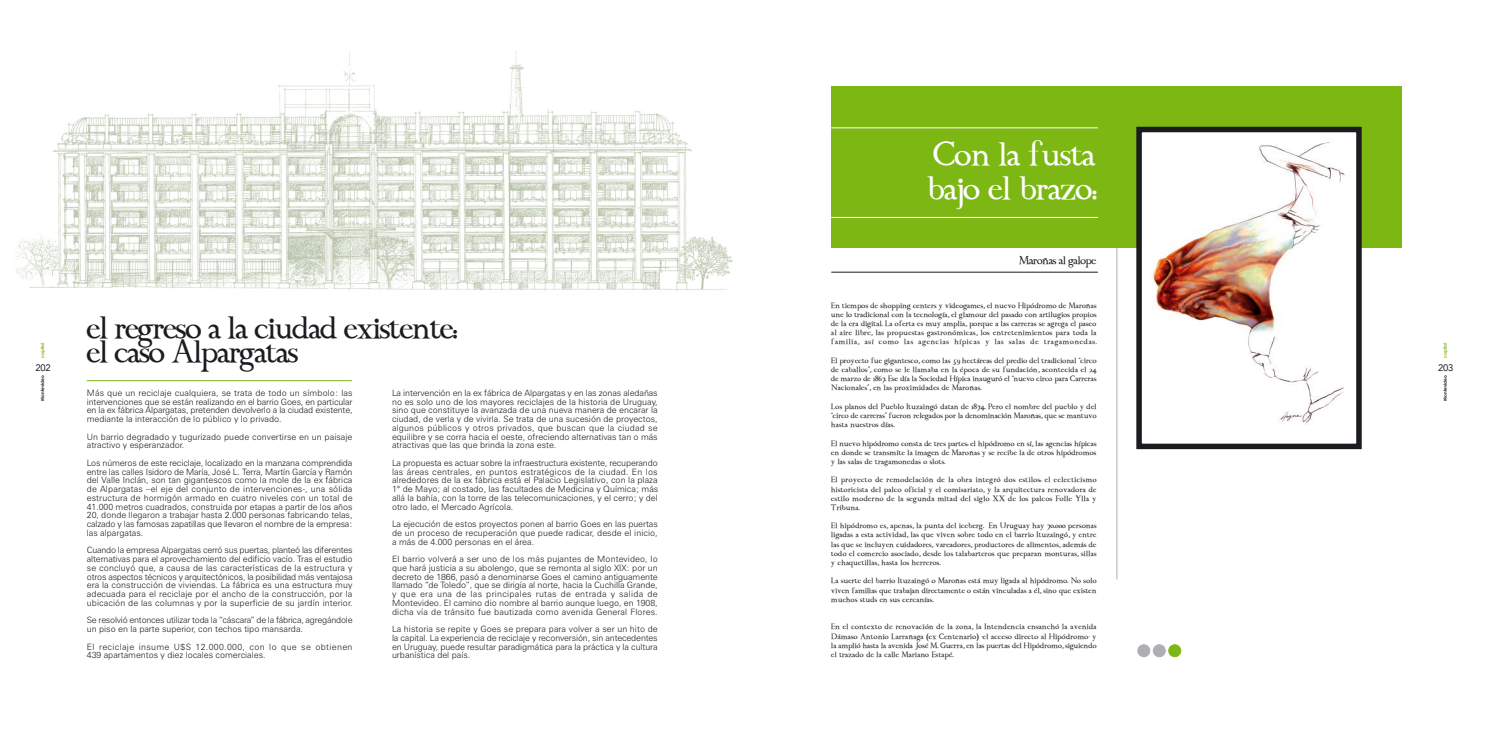
<style>
.page{position:relative;width:1489px;height:744px;background:#fff}
.page>*{position:absolute;margin:0;border:0;box-sizing:border-box;transform-origin:0 0}
.t1{font:36.23px/34.2px "Chanticleer Roman";letter-spacing:-.04em;color:#fff}
.t2{font:34.56px "Chanticleer Roman";letter-spacing:-.055em;color:#1b1c20}
.t3{font:12.25px "Chanticleer Roman";letter-spacing:-.055em;color:#1b1c20}
.t4{font:9.45px "Avenir";letter-spacing:-.02em;color:#1b1c20}
.t5{font:300 8.75px/8.8px "Zurich BT";color:#1b1c20;text-align:justify}
.t6{font:300 8.75px/8.8px "Zurich BT";letter-spacing:-.025em;color:#1b1c20}
.t7{font:300 8.75px/8.8px "Zurich BT";letter-spacing:.02em;color:#1b1c20}
.t8{font:8.31px/9.2px "Chanticleer Roman";color:#1b1c20;text-align:justify}
.t9{font:700 4.38px "Century Gothic";color:#1b1c20}
.t10{font:700 4.38px "Century Gothic";color:#7db714}
</style>
<div class="page">
<hr style="left:1116px;top:153px;width:1px;height:426px;background:#aeafb2">
<img style="left:14px;top:51px;width:719px;height:240px">
<hr style="left:87px;top:380px;width:265px;height:1px;background:#7db714">
<div style="left:1168px;top:644px;width:12px;height:13px;background:#7db714;border:1px solid #7db714;border-radius:50%"></div>
<div style="left:1153px;top:644px;width:12px;height:13px;background:#aeafb2;border:1px solid #aeafb2;border-radius:50%"></div>
<div style="left:1137px;top:644px;width:13px;height:13px;background:#aeafb2;border:1px solid #aeafb2;border-radius:50%"></div>
<div style="left:831px;top:86px;width:570px;height:161px;background:#7db714"></div>
<hr style="left:831px;top:128px;width:266px;height:1px;background:#fff">
<hr style="left:831px;top:217px;width:266px;height:1px;background:#fff">
<div style="left:1139px;top:129px;width:219px;height:317px;background:#fff"></div>
<img style="left:1153px;top:142px;width:192px;height:282px">
<div style="left:1136px;top:127px;width:225px;height:322px;border:5px solid #1b1c20"></div>
<hr style="left:831px;top:272px;width:266px;height:1px;background:#1b1c20">
<p class="t10" style="left:40px;top:358px;width:16px;rotate:-90deg">capital</p>
<p class="t4" style="left:35px;top:362px;width:17px">202</p>
<p class="t9" style="left:40px;top:400px;width:27px;rotate:-90deg">Montevideo</p>
<h2 class="t2" style="left:87px;top:309px;width:372px">el regreso a la ciudad existente:</h2>
<h2 class="t2" style="left:87px;top:333px;width:214px">el caso Alpargatas</h2>
<p class="t5" style="left:87px;top:389px;width:267px">Más que un reciclaje cualquiera, se trata de todo un símbolo: las intervenciones que se están realizando en el barrio Goes, en particular en la ex fábrica Alpargatas, pretenden devolverlo a la ciudad existente, mediante la interacción de lo público y lo privado.</p>
<p class="t5" style="left:87px;top:433px;width:267px">Un barrio degradado y tugurizado puede convertirse en un paisaje atractivo y esperanzador.</p>
<p class="t5" style="left:87px;top:459px;width:267px">Los números de este reciclaje, localizado en la manzana comprendida entre las calles Isidoro de María, José L. Terra, Martín García y Ramón del Valle Inclán, son tan gigantescos como la mole de la ex fábrica de Alpargatas –el eje del conjunto de intervenciones-, una sólida estructura de hormigón armado en cuatro niveles con un total de 41.000 metros cuadrados, construida por etapas a partir de los años 20, donde llegaron a trabajar hasta 2.000 personas fabricando telas, calzado y las famosas zapatillas que llevaron el nombre de la empresa: las alpargatas.</p>
<p class="t5" style="left:87px;top:547px;width:267px">Cuando la empresa Alpargatas cerró sus puertas, planteó las diferentes alternativas para el aprovechamiento del edificio vacío. Tras el estudio se concluyó que, a causa de las características de la estructura y otros aspectos técnicos y arquitectónicos, la posibilidad más ventajosa era la construcción de viviendas. La fábrica es una estructura muy adecuada para el reciclaje por el ancho de la construcción, por la ubicación de las columnas y por la superficie de su jardín interior.</p>
<p class="t6" style="left:87px;top:617px;width:267px">Se resolvió entonces utilizar toda la “cáscara” de la fábrica, agregándole un piso en la parte superior, con techos tipo mansarda.</p>
<p class="t7" style="left:87px;top:643px;width:267px">El reciclaje insume U$S 12.000.000, con lo que se obtienen<br>439 apartamentos y diez locales comerciales.</p>
<p class="t5" style="left:392px;top:389px;width:267px">La intervención en la ex fábrica de Alpargatas y en las zonas aledañas no es solo uno de los mayores reciclajes de la historia de Uruguay, sino que constituye la avanzada de una nueva manera de encarar la ciudad, de verla y de vivirla. Se trata de una sucesión de proyectos, algunos públicos y otros privados, que buscan que la ciudad se equilibre y se corra hacia el oeste, ofreciendo alternativas tan o más atractivas que las que brinda la zona este.</p>
<p class="t5" style="left:392px;top:459px;width:268px">La propuesta es actuar sobre la infraestructura existente, recuperando las áreas centrales, en puntos estratégicos de la ciudad. En los alrededores de la ex fábrica está el Palacio Legislativo, con la plaza 1 de Mayo; al costado, las facultades de Medicina y Química; más allá la bahía, con la torre de las telecomunicaciones, y el cerro; y del otro lado, el Mercado Agrícola.</p>
<p class="t5" style="left:392px;top:520px;width:267px">La ejecución de estos proyectos ponen al barrio Goes en las puertas de un proceso de recuperación que puede radicar, desde el inicio, a más de 4.000 personas en el área.</p>
<p class="t5" style="left:392px;top:555px;width:267px">El barrio volverá a ser uno de los más pujantes de Montevideo, lo que hará justicia a su abolengo, que se remonta al siglo XIX: por un decreto de 1866, pasó a denominarse Goes el camino antiguamente llamado “de Toledo”, que se dirigía al norte, hacia la Cuchilla Grande, y que era una de las principales rutas de entrada y salida de Montevideo. El camino dio nombre al barrio aunque luego, en 1908, dicha vía de tránsito fue bautizada como avenida General Flores.</p>
<p class="t5" style="left:392px;top:625px;width:267px">La historia se repite y Goes se prepara para volver a ser un hito de la capital. La experiencia de reciclaje y reconversión, sin antecedentes en Uruguay, puede resultar paradigmática para la práctica y la cultura urbanística del país.</p>
<h1 class="t1" style="left:927px;top:138px;width:171px">Con la fusta bajo el brazo:</h1>
<h3 class="t3" style="left:1019px;top:254px;width:79px">Maroñas al galope</h3>
<p class="t8" style="left:831px;top:301px;width:267px">En tiempos de shopping centers y videogames, el nuevo Hipódromo de Maroñas une lo tradicional con la tecnología, el glamour del pasado con artilugios propios de la era digital. La oferta es muy amplia, porque a las carreras se agrega el paseo al aire libre, las propuestas gastronómicas, los entretenimientos para toda la familia, así como las agencias hípicas y las salas de tragamonedas.</p>
<p class="t8" style="left:831px;top:356px;width:267px">El proyecto fue gigantesco, como las 59 hectáreas del predio del tradicional “circo de caballos”, como se le llamaba en la época de su fundación, acontecida el 24 de marzo de 1867. Ese día la Sociedad Hípica inauguró el “nuevo circo para Carreras Nacionales”, en las proximidades de Maroñas.</p>
<p class="t8" style="left:831px;top:402px;width:267px">Los planos del Pueblo Ituzaingó datan de 1874. Pero el nombre del pueblo y del “circo de carreras” fueron relegados por la denominación Maroñas, que se mantuvo hasta nuestros días.</p>
<p class="t8" style="left:831px;top:439px;width:267px">El nuevo hipódromo consta de tres partes: el hipódromo en sí, las agencias hípicas en donde se transmite la imagen de Maroñas y se recibe la de otros hipódromos y las salas de tragamonedas o slots.</p>
<p class="t8" style="left:831px;top:475px;width:267px">El proyecto de remodelación de la obra integró dos estilos: el eclecticismo historicista del palco oficial y el comisariato, y la arquitectura renovadora de estilo moderno de la segunda mitad del siglo XX de los palcos Folle Ylla y Tribuna.</p>
<p class="t8" style="left:831px;top:521px;width:267px">El hipódromo es, apenas, la punta del iceberg. En Uruguay hay 70.000 personas ligadas a esta actividad, las que viven sobre todo en el barrio Ituzaingó, y entre las que se incluyen cuidadores, vareadores, productores de alimentos, además de todo el comercio asociado, desde los talabarteros que preparan monturas, sillas y chaquetillas, hasta los herreros.</p>
<p class="t8" style="left:831px;top:576px;width:267px">La suerte del barrio Ituzaingó o Maroñas está muy ligada al hipódromo. No solo viven familias que trabajan directamente o están vinculadas a él, sino que existen muchos studs en sus cercanías.</p>
<p class="t8" style="left:831px;top:622px;width:267px">En el contexto de renovación de la zona, la Intendencia ensanchó la avenida Dámaso Antonio Larrañaga (ex Centenario) -el acceso directo al Hipódromo- y la amplió hasta la avenida José M. Guerra, en las puertas del Hipódromo, siguiendo el trazado de la calle Mariano Estapé.</p>
<p class="t10" style="left:1442px;top:358px;width:16px;rotate:-90deg">capital</p>
<p class="t4" style="left:1437px;top:362px;width:17px">203</p>
<p class="t9" style="left:1442px;top:400px;width:27px;rotate:-90deg">Montevideo</p>
</div>
